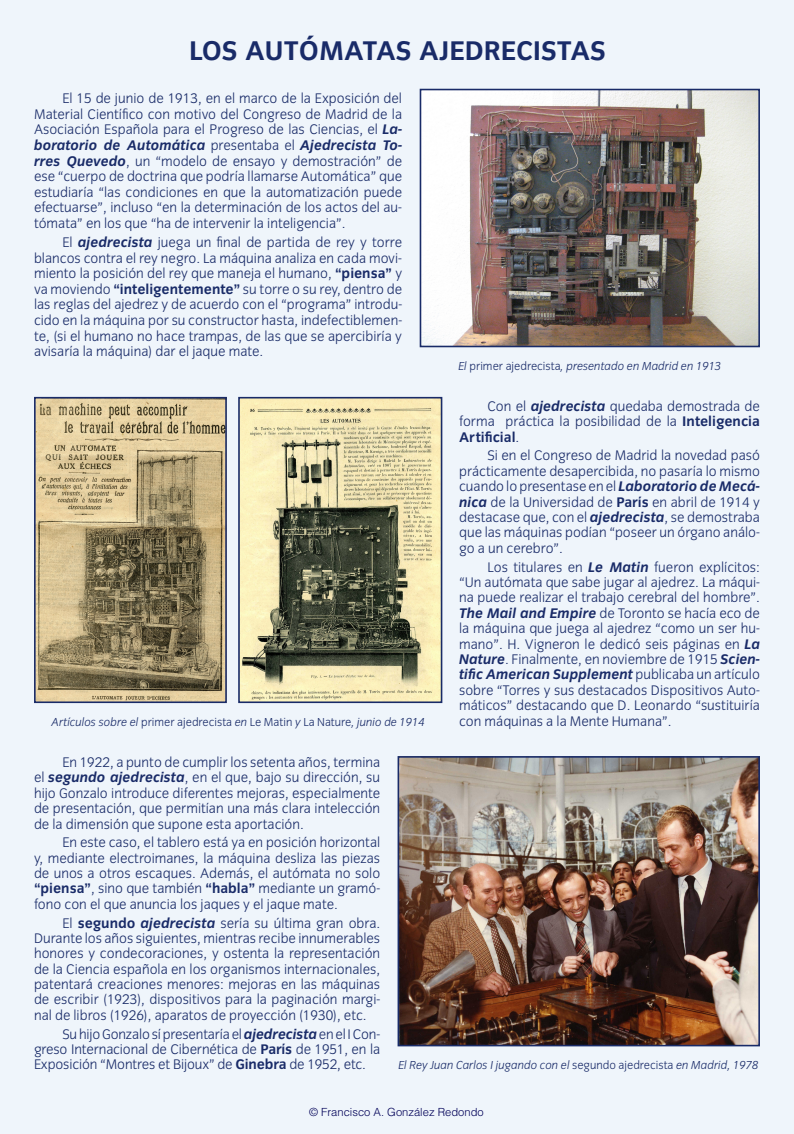
<style>
.page{position:relative;width:794px;height:1134px;background:#eff5fb}
.page>*{position:absolute;margin:0;border:0;box-sizing:border-box;transform-origin:0 0}
.t1{font:700 28px "Congress Sans";color:#192b68}
.t2{font:300 14.4px/15.4px "Congress Sans";color:#192b68;text-align:justify}
.t3{font:italic 300 12px "Congress Sans";color:#192b68}
.t4{font:300 12px "Congress Sans";color:#192b68}
.t5{font:300 11.2px "Helvetica";color:#000057}
.s1{font-weight:700;font-style:italic}
.s2{font-weight:700}
.s3{font-style:normal}
.s4{font-style:italic}
</style>
<div class="page">
<img style="left:423px;top:92px;width:334px;height:252px">
<div style="left:420px;top:89px;width:340px;height:258px;border:2px solid #192b68"></div>
<img style="left:37px;top:400px;width:187px;height:300px">
<div style="left:34px;top:397px;width:193px;height:306px;border:2px solid #192b68"></div>
<img style="left:241px;top:400px;width:198px;height:300px">
<div style="left:238px;top:397px;width:204px;height:306px;border:2px solid #192b68"></div>
<img style="left:400px;top:759px;width:357px;height:284px">
<div style="left:397px;top:756px;width:363px;height:290px;border:2px solid #192b68"></div>
<h1 class="t1" style="left:189px;top:35px;width:418px">LOS AUTÓMATAS AJEDRECISTAS</h1>
<p class="t2" style="left:34px;top:91px;width:369px;line-height:15.6px;text-indent:28px">El 15 de junio de 1913, en el marco de la Exposición del Material Científico con motivo del Congreso de Madrid de la Asociación Española para el Progreso de las Ciencias, el <span class="s1">La&shy;boratorio de Automática</span> presentaba el <span class="s1">Ajedrecista To&shy;rres Quevedo</span>, un “modelo de ensayo y demostración” de ese “cuerpo de doctrina que podría llamarse Automática” que estudiaría “las condiciones en que la automatización puede efectuarse”, incluso “en la determinación de los actos del au&shy;tómata” en los que “ha de intervenir la inteligencia”.</p>
<p class="t2" style="left:34px;top:235px;width:369px;line-height:15.6px;text-indent:28px">El <span class="s1">ajedrecista</span> juega un final de partida de rey y torre blancos contra el rey negro. La máquina analiza en cada movi&shy;miento la posición del rey que maneja el humano, <span class="s2">“piensa”</span> y va moviendo <span class="s2">“inteligentemente”</span> su torre o su rey, dentro de las reglas del ajedrez y de acuerdo con el “programa” introdu&shy;cido en la máquina por su constructor hasta, indefectiblemen&shy;te, (si el humano no hace trampas, de las que se apercibiría y avisaría la máquina) dar el jaque mate.</p>
<p class="t3" style="left:458px;top:359px;width:264px">El <span class="s3">primer ajedrecista</span>, presentado en Madrid en 1913</p>
<p class="t4" style="left:51px;top:715px;width:375px"><span class="s4">Artículos sobre el</span> primer ajedrecista <span class="s4">en</span> Le Matin <span class="s4">y</span> La Nature<span class="s4">, junio de 1914</span></p>
<p class="t2" style="left:459px;top:398px;width:302px;text-indent:28px">Con el <span class="s1">ajedrecista</span> quedaba demostrada de forma práctica la posibilidad de la <span class="s2">Inteligencia Artificial</span>.</p>
<p class="t2" style="left:459px;top:448px;width:302px;text-indent:28px">Si en el Congreso de Madrid la novedad pasó prácticamente desapercibida, no pasaría lo mismo cuando lo presentase en el <span class="s1">Laboratorio de Mecá&shy;nica</span> de la Universidad de <span class="s2">París</span> en abril de 1914 y destacase que, con el <span class="s1">ajedrecista</span>, se demostraba que las máquinas podían “poseer un órgano análo&shy;go a un cerebro”.</p>
<p class="t2" style="left:459px;top:559px;width:302px;text-indent:28px">Los titulares en <span class="s1">Le Matin</span> fueron explícitos: “Un autómata que sabe jugar al ajedrez. La máqui&shy;na puede realizar el trabajo cerebral del hombre”.<br><span class="s1">The Mail and Empire</span> de Toronto se hacía eco de la máquina que juega al ajedrez “como un ser hu&shy;mano”. H. Vigneron le dedicó seis páginas en <span class="s1">La Nature</span>. Finalmente, en noviembre de 1915 <span class="s1">Scien&shy;tific American Supplement</span> publicaba un artículo sobre “Torres y sus destacados Dispositivos Auto&shy;máticos” destacando que D. Leonardo “sustituiría con máquinas a la Mente Humana”.</p>
<p class="t2" style="left:34px;top:755px;width:348px;text-indent:28px">En 1922, a punto de cumplir los setenta años, termina el <span class="s1">segundo ajedrecista</span>, en el que, bajo su dirección, su hijo Gonzalo introduce diferentes mejoras, especialmente de presentación, que permitían una más clara intelección de la dimensión que supone esta aportación.</p>
<p class="t2" style="left:34px;top:835px;width:348px;text-indent:28px">En este caso, el tablero está ya en posición horizontal y, mediante electroimanes, la máquina desliza las piezas de unos a otros escaques. Además, el autómata no solo <span class="s2">“piensa”</span>, sino que también <span class="s2">“habla”</span> mediante un gramó&shy;fono con el que anuncia los jaques y el jaque mate.</p>
<p class="t2" style="left:34px;top:915px;width:348px;text-indent:28px">El <span class="s2">segundo</span> <span class="s1">ajedrecista</span> sería su última gran obra.<br>Durante los años siguientes, mientras recibe innumerables honores y condecoraciones, y ostenta la representación de la Ciencia española en los organismos internacionales, patentará creaciones menores: mejoras en las máquinas de escribir (1923), dispositivos para la paginación margi&shy;nal de libros (1926), aparatos de proyección (1930), etc.</p>
<p class="t2" style="left:34px;top:1026px;width:348px;text-indent:28px">Su hijo Gonzalo sí presentaría el <span class="s1">ajedrecista</span> en el I Con&shy;greso Internacional de Cibernética de <span class="s2">París</span> de 1951, en la Exposición “Montres et Bijoux” de <span class="s2">Ginebra</span> de 1952, etc.</p>
<p class="t3" style="left:398px;top:1059px;width:362px">El Rey Juan Carlos I jugando con el <span class="s3">segundo ajedrecista</span> en Madrid, 1978</p>
<p class="t5" style="left:309px;top:1105px;width:176px">© Francisco A. González Redondo</p>
</div>
